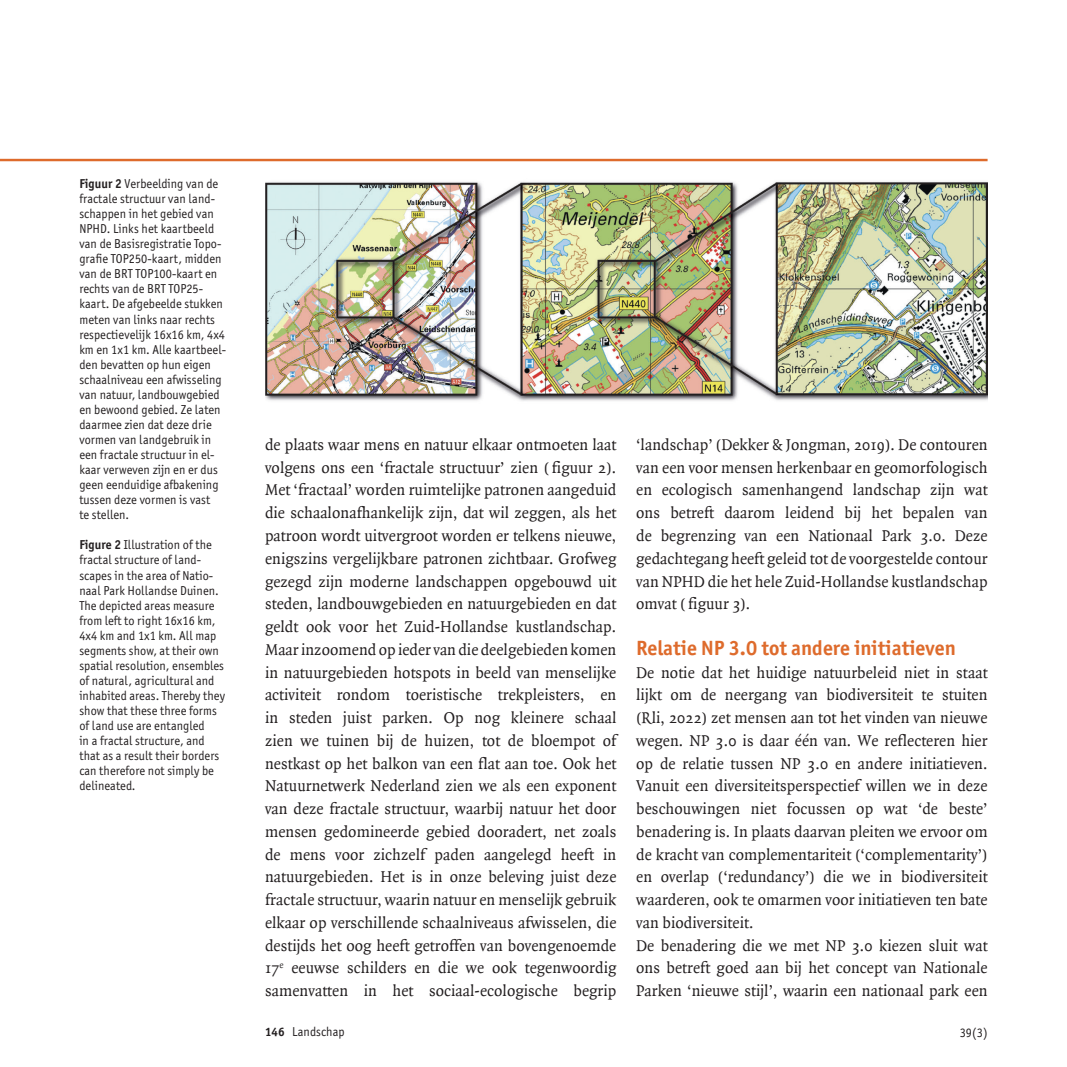
<style>
.page{position:relative;width:1067px;height:1067px;background:#fff}
.page>*{position:absolute;margin:0;border:0;box-sizing:border-box;transform-origin:0 0}
.Tussenkop_1{font:700 20.65px "Officina Sans ITC Pro";color:#de6b2c}
.Platte_tekst{font:16.8px/22.8px "Quadraat";letter-spacing:.005em;color:#231f20;text-align:justify;scale:.96 1}
.Figuur{font:12.95px/15px "Officina Sans ITC Pro";letter-spacing:.005em;color:#231f20;scale:.95 1}
.s1{font-weight:700}
.s2{font-weight:700;font-size:12.25px}
</style>
<div class="page">
<hr style="left:0;top:159px;width:987px;height:2px;background:#de6b2c">
<img style="left:265px;top:181px;width:722px;height:220px">
<p class="Figuur" style="left:79px;top:176px;width:156px"><span class="s1">Figuur 2</span> Verbeelding van de fractale structuur van land&shy;schappen in het gebied van<br>NPHD. Links het kaartbeeld van de Basisregistratie Topo&shy;grafie TOP250-kaart, midden van de BRT TOP100-kaart en rechts van de BRT TOP25- kaart. De afgebeelde stukken meten van links naar rechts respectievelijk 16x16 km, 4x4 km en 1x1 km. Alle kaartbeel&shy;den bevatten op hun eigen schaalniveau een afwisseling van natuur, landbouwgebied en bewoond gebied. Ze laten daarmee zien dat deze drie vormen van landgebruik in een fractale structuur in el&shy;kaar verweven zijn en er dus geen eenduidige afbakening tussen deze vormen is vast<br>te stellen.</p>
<p class="Figuur" style="left:79px;top:537px;width:155px"><span class="s1">Figure 2</span> Illustration of the fractal structure of land&shy;scapes in the area of Natio&shy;naal Park Hollandse Duinen.<br>The depicted areas measure from left to right 16x16 km,<br>4x4 km and 1x1 km. All map segments show, at their own spatial resolution, ensembles of natural, agricultural and inhabited areas. Thereby they show that these three forms of land use are entangled<br>in a fractal structure, and that as a result their borders can therefore not simply be delineated.</p>
<p class="Platte_tekst" style="left:265px;top:434px;width:367px">de plaats waar mens en natuur elkaar ontmoeten laat volgens ons een ‘fractale structuur’ zien ( figuur 2).<br>Met ‘fractaal’ worden ruimtelijke patronen aangeduid die schaalonafhankelijk zijn, dat wil zeggen, als het patroon wordt uitvergroot worden er telkens nieuwe, enigszins vergelijkbare patronen zichtbaar. Grofweg gezegd zijn moderne landschappen opgebouwd uit steden, landbouwgebieden en natuurgebieden en dat geldt ook voor het Zuid-Hollandse kustlandschap.<br>Maar inzoomend op ieder van die deelgebieden komen in natuurgebieden hotspots in beeld van menselijke activiteit rondom toeristische trekpleisters, en in steden juist parken. Op nog kleinere schaal zien we tuinen bij de huizen, tot de bloempot of nestkast op het balkon van een flat aan toe. Ook het Natuurnetwerk Nederland zien we als een exponent van deze fractale structuur, waarbij natuur het door mensen gedomineerde gebied dooradert, net zoals de mens voor zichzelf paden aangelegd heeft in natuurgebieden. Het is in onze beleving juist deze fractale structuur, waarin natuur en menselijk gebruik elkaar op verschillende schaalniveaus afwisselen, die destijds het oog heeft getroffen van bovengenoemde 17<sup>e</sup> eeuwse schilders en die we ook tegenwoordig samenvatten in het sociaal-ecologische begrip</p>
<p class="Platte_tekst" style="left:636px;top:434px;width:367px">‘landschap’ (Dekker &amp; Jongman, 2019). De contouren van een voor mensen herkenbaar en geomorfologisch en ecologisch samenhangend landschap zijn wat ons betreft daarom leidend bij het bepalen van de begrenzing van een Nationaal Park 3.0. Deze gedachtegang heeft geleid tot de voorgestelde contour van NPHD die het hele Zuid-Hollandse kustlandschap omvat ( figuur 3).</p>
<p class="Tussenkop_1" style="left:636px;top:635px;width:321px">Relatie NP 3.0 tot andere initiatieven</p>
<p class="Platte_tekst" style="left:636px;top:661px;width:367px">De notie dat het huidige natuurbeleid niet in staat lijkt om de neergang van biodiversiteit te stuiten (Rli, 2022) zet mensen aan tot het vinden van nieuwe wegen. NP 3.0 is daar één van. We reflecteren hier op de relatie tussen NP 3.0 en andere initiatieven.<br>Vanuit een diversiteitsperspectief willen we in deze beschouwingen niet focussen op wat ‘de beste’ benadering is. In plaats daarvan pleiten we ervoor om de kracht van complementariteit (‘complementarity’) en overlap (‘redundancy’) die we in biodiversiteit waarderen, ook te omarmen voor initiatieven ten bate van biodiversiteit.</p>
<p class="Platte_tekst" style="left:636px;top:934px;width:367px">De benadering die we met NP 3.0 kiezen sluit wat ons betreft goed aan bij het concept van Nationale Parken ‘nieuwe stijl’, waarin een nationaal park een</p>
<p class="Figuur" style="left:265px;top:1024px;width:85px"><span class="s2">146</span> Landschap</p>
<p class="Figuur" style="left:959px;top:1025px;width:31px">39(3)</p>
</div>
